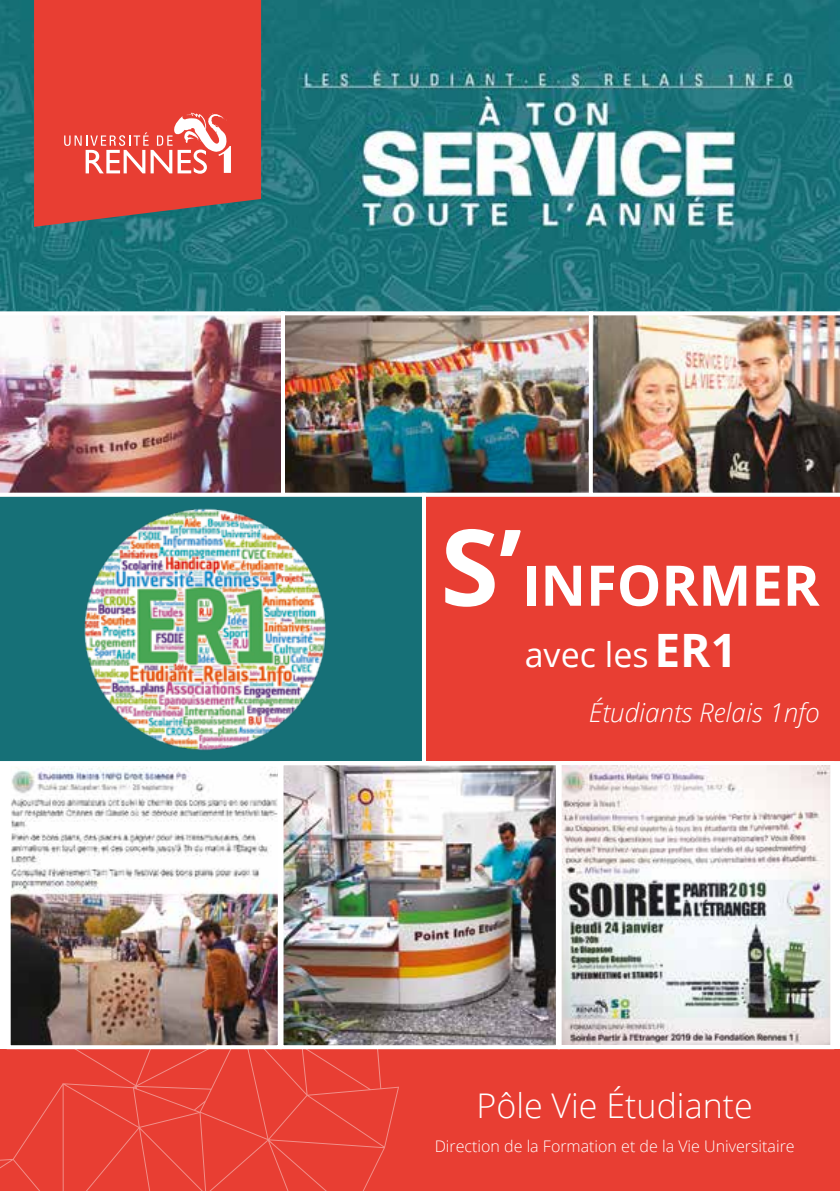
<style>
.page{position:relative;width:840px;height:1191px;background:#fff}
.page>*{position:absolute;margin:0;border:0;box-sizing:border-box;transform-origin:0 0}
.t1{font:700 56px "Open Sans";color:#fff}
.t2{font:300 34px "Open Sans";color:#fff}
.t3{font:34px "Open Sans";color:#fff}
.t4{font:italic 300 26px "Open Sans";color:#fff}
.t5{font:300 16px "Open Sans";color:#fff}
.s1{font-size:106px}
.s2{font-weight:700;font-size:46px}
</style>
<div class="page">
<div style="left:0;top:1049px;width:839px;height:142px;background:#e83e33"></div>
<svg style="left:0;top:1049px;width:399px;height:142px"></svg>
<img style="left:0;top:0;width:839px;height:311px">
<img style="left:286px;top:316px;width:301px;height:176px">
<img style="left:0;top:311px;width:281px;height:182px">
<div style="left:281px;top:311px;width:311px;height:186px;border:4px solid #fff"></div>
<img style="left:588px;top:311px;width:251px;height:182px">
<img style="left:0;top:493px;width:422px;height:268px">
<div style="left:422px;top:493px;width:417px;height:268px;background:#e83e33"></div>
<img style="left:12px;top:767px;width:264px;height:277px">
<div style="left:7px;top:762px;width:274px;height:287px;border:4px solid #fff"></div>
<img style="left:284px;top:766px;width:270px;height:278px">
<div style="left:279px;top:761px;width:280px;height:288px;border:4px solid #fff"></div>
<img style="left:562px;top:766px;width:266px;height:278px">
<div style="left:557px;top:761px;width:276px;height:288px;border:4px solid #fff"></div>
<svg style="left:34px;top:0;width:227px;height:227px;background:#d84238"></svg>
<svg style="left:64px;top:112px;width:167px;height:62px"></svg>
<h1 class="t1" style="left:440px;top:546px;width:380px"><span class="s1">S’</span>INFORMER</h1>
<h2 class="t3" style="left:524px;top:631px;width:214px">avec les <span class="s2">ER1</span></h2>
<h3 class="t4" style="left:588px;top:695px;width:232px">Étudiants Relais 1nfo</h3>
<h2 class="t2" style="left:476px;top:1082px;width:278px">Pôle Vie Étudiante</h2>
<p class="t5" style="left:434px;top:1135px;width:361px">Direction de la Formation et de la Vie Universitaire</p>
</div>
